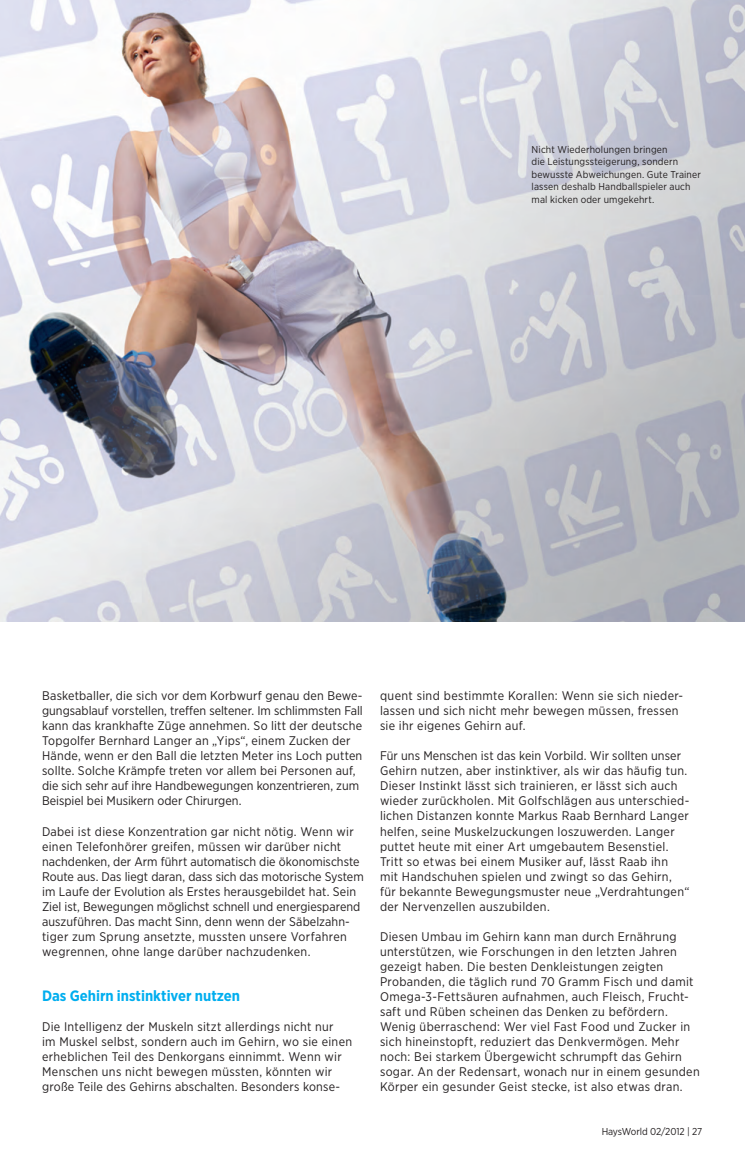
<style>
.page{position:relative;width:745px;height:1170px;background:#fff}
.page>*{position:absolute;margin:0;border:0;box-sizing:border-box;transform-origin:0 0}
.Bodycopy{font:700 15px "Gotham Narrow";color:#00aeef}
.Bodycopy-2{font:12.5px/15px "Gotham Narrow";letter-spacing:.02em;color:#231f20}
.Bodycopy-3{font:10px/12.5px "Gotham Narrow";letter-spacing:.015em;color:#231f20}
.Bodycopy-4{font:10px "Gotham Narrow";letter-spacing:-.01em;color:#231f20}
</style>
<div class="page">
<img style="left:0;top:0;width:744px;height:621px">
<p class="Bodycopy-3" style="left:531px;top:143px;width:171px">Nicht Wiederholungen bringen<br>die Leistungssteigerung, sondern bewusste Abweichungen. Gute Trainer lassen deshalb Handballspieler auch mal kicken oder umgekehrt.</p>
<p class="Bodycopy-2" style="left:42px;top:688px;width:322px">Basketballer, die sich vor dem Korbwurf genau den Bewe&shy;gungsablauf vorstellen, treffen seltener. Im schlimmsten Fall kann das krankhafte Züge annehmen. So litt der deutsche Topgolfer Bernhard Langer an „Yips“, einem Zucken der Hände, wenn er den Ball die letzten Meter ins Loch putten sollte. Solche Krämpfe treten vor allem bei Personen auf, die sich sehr auf ihre Handbewegungen konzentrieren, zum Beispiel bei Musikern oder Chirurgen.</p>
<p class="Bodycopy-2" style="left:42px;top:823px;width:323px">Dabei ist diese Konzentration gar nicht nötig. Wenn wir einen Telefonhörer greifen, müssen wir darüber nicht nachdenken, der Arm führt automatisch die ökonomischste Route aus. Das liegt daran, dass sich das motorische System im Laufe der Evolution als Erstes herausgebildet hat. Sein Ziel ist, Bewegungen möglichst schnell und energiesparend auszuführen. Das macht Sinn, denn wenn der Säbelzahn&shy;tiger zum Sprung ansetzte, mussten unsere Vorfahren wegrennen, ohne lange darüber nachzudenken.</p>
<p class="Bodycopy" style="left:42px;top:985px;width:199px">Das Gehirn instinktiver nutzen</p>
<p class="Bodycopy-2" style="left:42px;top:1018px;width:311px">Die Intelligenz der Muskeln sitzt allerdings nicht nur<br>im Muskel selbst, sondern auch im Gehirn, wo sie einen erheblichen Teil des Denkorgans einnimmt. Wenn wir Menschen uns nicht bewegen müssten, könnten wir große Teile des Gehirns abschalten. Besonders konse-</p>
<p class="Bodycopy-2" style="left:380px;top:688px;width:303px">quent sind bestimmte Korallen: Wenn sie sich nieder&shy;lassen und sich nicht mehr bewegen müssen, fressen sie ihr eigenes Gehirn auf.</p>
<p class="Bodycopy-2" style="left:380px;top:748px;width:311px">Für uns Menschen ist das kein Vorbild. Wir sollten unser Gehirn nutzen, aber instinktiver, als wir das häufig tun.<br>Dieser Instinkt lässt sich trainieren, er lässt sich auch wieder zurückholen. Mit Golfschlägen aus unterschied&shy;lichen Distanzen konnte Markus Raab Bernhard Langer helfen, seine Muskelzuckungen loszuwerden. Langer puttet heute mit einer Art umgebautem Besenstiel.<br>Tritt so etwas bei einem Musiker auf, lässt Raab ihn<br>mit Handschuhen spielen und zwingt so das Gehirn, für bekannte Bewegungsmuster neue „Verdrahtungen“ der Nervenzellen auszubilden.</p>
<p class="Bodycopy-2" style="left:380px;top:928px;width:321px">Diesen Umbau im Gehirn kann man durch Ernährung unterstützen, wie Forschungen in den letzten Jahren gezeigt haben. Die besten Denkleistungen zeigten Probanden, die täglich rund 70 Gramm Fisch und damit Omega-3-Fettsäuren aufnahmen, auch Fleisch, Frucht&shy;saft und Rüben scheinen das Denken zu befördern.<br>Wenig überraschend: Wer viel Fast Food und Zucker in sich hineinstopft, reduziert das Denkvermögen. Mehr noch: Bei starkem Übergewicht schrumpft das Gehirn sogar. An der Redensart, wonach nur in einem gesunden Körper ein gesunder Geist stecke, ist also etwas dran.</p>
<p class="Bodycopy-4" style="left:601px;top:1125px;width:102px">HaysWorld 02/2012 | 27</p>
</div>
